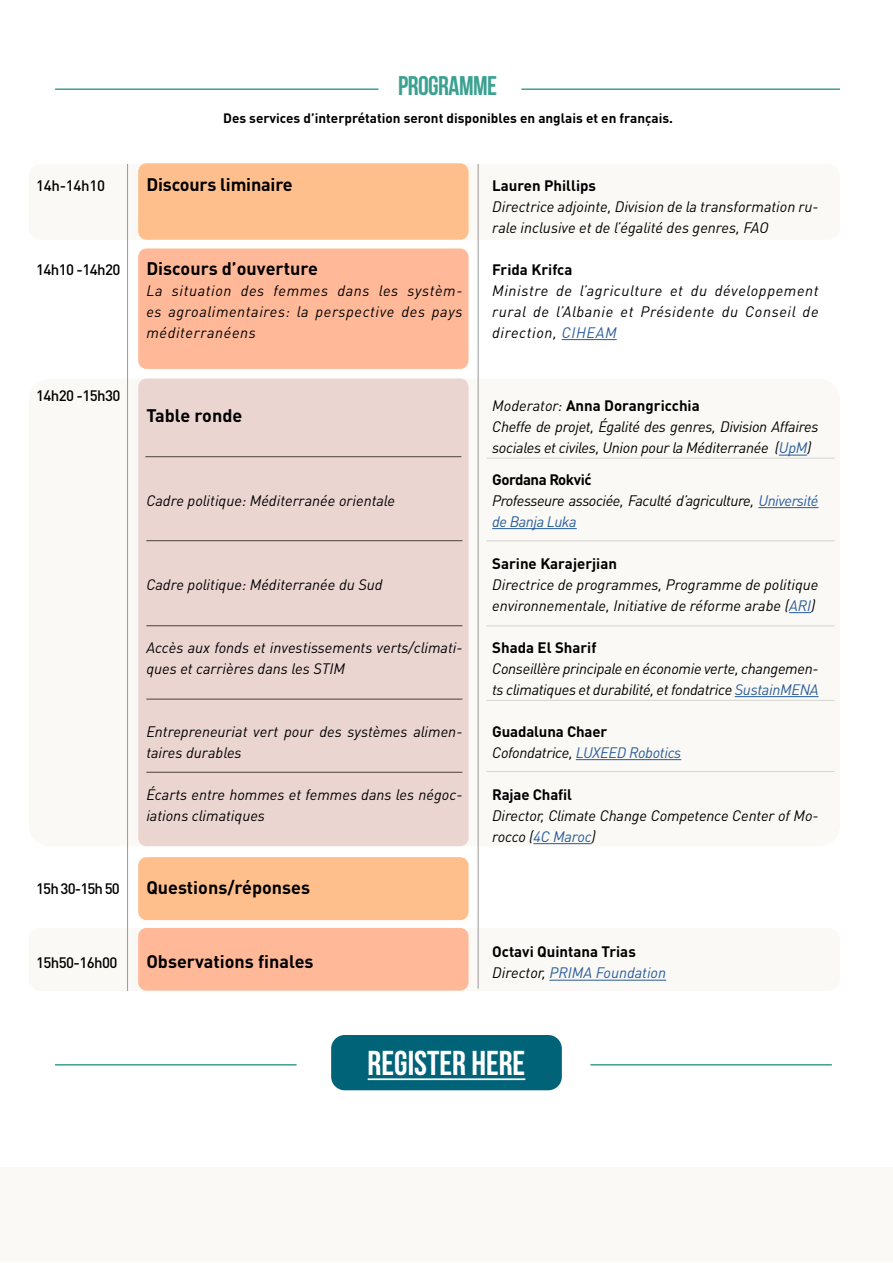
<style>
.page{position:relative;width:893px;height:1263px;background:#fff}
.page>*{position:absolute;margin:0;border:0;box-sizing:border-box;transform-origin:0 0}
.t1{font:700 34.5px "Bebas Neue";color:#fff}
.t2{font:700 27px "Bebas Neue";letter-spacing:-.02em;color:#3ba191}
.t3{font:700 18px "DIN Pro";color:#000}
.t4{font:italic 15px/21px "DIN Pro";color:#000}
.t5{font:italic 15px/21px "DIN Pro";letter-spacing:-.02em;color:#000}
.t6{font:700 15px/21px "DIN Pro";color:#000}
.t7{font:italic 15px/21px "DIN Pro";letter-spacing:-.03em;color:#000}
.t8{font:500 15px "DIN Pro";letter-spacing:-.04em;color:#000}
.t9{font:500 15px "DIN Pro";letter-spacing:-.06em;color:#000}
.t10{font:500 15px "DIN Pro";letter-spacing:-.02em;color:#000}
.t11{font:700 13.5px "DIN Pro";color:#000}
.s1{color:#275b9b}
.s2{font-weight:700;font-style:normal}
.s3{font-weight:400;font-style:italic}
.s4{font-weight:400;font-style:italic;color:#275b9b}
</style>
<div class="page">
<div style="left:29px;top:378px;width:811px;height:468px;background:#faf9f5;border-radius:21px"></div>
<hr style="left:55px;top:1064px;width:242px;height:1px;background:#3ca191">
<hr style="left:590px;top:1064px;width:242px;height:1px;background:#3ca191">
<div style="left:29px;top:164px;width:811px;height:76px;background:#faf9f5;border-radius:12px"></div>
<div style="left:29px;top:928px;width:811px;height:63px;background:#faf9f5;border-radius:12px"></div>
<div style="left:138px;top:163px;width:331px;height:77px;background:#ffbf8c;border-radius:8px"></div>
<div style="left:138px;top:857px;width:331px;height:63px;background:#ffbf8c;border-radius:8px"></div>
<div style="left:138px;top:248px;width:331px;height:121px;background:#ffb999;border-radius:8px"></div>
<div style="left:138px;top:928px;width:331px;height:62px;background:#ffb999;border-radius:8px"></div>
<div style="left:138px;top:378px;width:331px;height:468px;background:#ebd5d1;border-radius:8px"></div>
<hr style="left:562px;top:339px;width:55px;height:1px;background:#275b9b">
<svg style="left:779px;top:455px;width:28px;height:1px"></svg>
<hr style="left:758px;top:507px;width:61px;height:1px;background:#275b9b">
<hr style="left:492px;top:528px;width:85px;height:1px;background:#275b9b">
<svg style="left:789px;top:612px;width:22px;height:1px"></svg>
<hr style="left:735px;top:696px;width:84px;height:1px;background:#275b9b">
<hr style="left:576px;top:759px;width:105px;height:1px;background:#275b9b">
<hr style="left:533px;top:843px;width:59px;height:1px;background:#275b9b">
<hr style="left:549px;top:980px;width:117px;height:1px;background:#275b9b">
<hr style="left:127px;top:164px;width:1px;height:827px;background:#999898">
<hr style="left:478px;top:164px;width:1px;height:824px;background:#999898">
<hr style="left:55px;top:88px;width:323px;height:2px;background:#3ca191">
<hr style="left:521px;top:88px;width:319px;height:2px;background:#3ca191">
<hr style="left:146px;top:540px;width:316px;height:1px;background:#4c413c">
<hr style="left:146px;top:625px;width:316px;height:1px;background:#4c413c">
<hr style="left:146px;top:699px;width:316px;height:1px;background:#4c413c">
<hr style="left:146px;top:772px;width:316px;height:1px;background:#4c413c">
<hr style="left:145px;top:456px;width:316px;height:1px;background:#4c413c">
<hr style="left:486px;top:458px;width:349px;height:1px;background:#4c413c">
<hr style="left:486px;top:541px;width:349px;height:1px;background:#4c413c">
<hr style="left:486px;top:626px;width:349px;height:1px;background:#4c413c">
<hr style="left:486px;top:700px;width:349px;height:1px;background:#4c413c">
<hr style="left:486px;top:771px;width:349px;height:1px;background:#4c413c">
<div style="left:331px;top:1035px;width:231px;height:55px;background:#006377;border-radius:14px"></div>
<hr style="left:368px;top:1078px;width:157px;height:2px;background:#fff">
<h2 class="t2" style="left:398px;top:71px;width:101px">PROGRAMME</h2>
<p class="t11" style="left:223px;top:107px;width:451px">Des services d’interprétation seront disponibles en anglais et en français.</p>
<p class="t10" style="left:36px;top:173px;width:70px">14h-14h10</p>
<p class="t3" style="left:146px;top:169px;width:148px">Discours liminaire</p>
<p class="t8" style="left:36px;top:257px;width:86px">14h10 -14h20</p>
<p class="t3" style="left:146px;top:253px;width:173px">Discours d’ouverture</p>
<p class="t4" style="left:146px;top:278px;width:318px;text-align:justify">La situation des femmes dans les systèm&shy;es agroalimentaires: la perspective des pays méditerranéens</p>
<p class="t6" style="left:492px;top:173px;width:105px">Lauren Phillips</p>
<p class="t4" style="left:492px;top:194px;width:328px">Directrice adjointe, Division de la transformation ru&shy;rale inclusive et de l’égalité des genres, FAO</p>
<p class="t6" style="left:492px;top:257px;width:82px">Frida Krifca</p>
<p class="t4" style="left:492px;top:278px;width:328px;text-align:justify">Ministre de l’agriculture et du développement rural de l’Albanie et Présidente du Conseil de direction, <span class="s1">CIHEAM</span></p>
<p class="t8" style="left:36px;top:383px;width:86px">14h20 -15h30</p>
<p class="t3" style="left:146px;top:400px;width:97px">Table ronde</p>
<p class="t4" style="left:146px;top:488px;width:250px">Cadre politique: Méditerranée orientale</p>
<p class="t4" style="left:146px;top:572px;width:238px">Cadre politique: Méditerranée du Sud</p>
<p class="t4" style="left:146px;top:635px;width:318px">Accès aux fonds et investissements verts/climati&shy;ques et carrières dans les STIM</p>
<p class="t4" style="left:146px;top:719px;width:318px">Entrepreneuriat vert pour des systèmes alimen&shy;taires durables</p>
<p class="t4" style="left:146px;top:782px;width:318px">Écarts entre hommes et femmes dans les négoc&shy;iations climatiques</p>
<p class="t5" style="left:492px;top:394px;width:328px">Moderator: <span class="s2">Anna Dorangricchia<br></span>Cheffe de projet, Égalité des genres, Division Affaires sociales et civiles, Union pour la Méditerranée (<span class="s1">UpM</span>)</p>
<p class="t7" style="left:492px;top:467px;width:328px"><span class="s2">Gordana Rokvić<br></span>Professeure associée, Faculté d’agriculture, <span class="s1">Université de Banja Luka</span></p>
<p class="t6" style="left:492px;top:551px;width:126px">Sarine Karajerjian</p>
<p class="t4" style="left:492px;top:572px;width:328px">Directrice de programmes, Programme de politique environnementale, Initiative de réforme arabe (<span class="s1">ARI</span>)</p>
<p class="t6" style="left:492px;top:635px;width:106px">Shada El Sharif</p>
<p class="t5" style="left:492px;top:656px;width:328px">Conseillère principale en économie verte, changemen&shy;ts climatiques et durabilité, et fondatrice <span class="s1">SustainMENA</span></p>
<p class="t6" style="left:492px;top:719px;width:191px">Guadaluna Chaer<br><span class="s3">Cofondatrice,</span> <span class="s4">LUXEED Robotics</span></p>
<p class="t6" style="left:492px;top:782px;width:81px">Rajae Chafil</p>
<p class="t4" style="left:492px;top:803px;width:328px">Director, Climate Change Competence Center of Mo&shy;rocco (<span class="s1">4C Maroc</span>)</p>
<p class="t9" style="left:36px;top:876px;width:85px">15h 30-15h 50</p>
<p class="t3" style="left:146px;top:872px;width:165px">Questions/réponses</p>
<p class="t8" style="left:36px;top:950px;width:83px">15h50-16h00</p>
<p class="t3" style="left:146px;top:946px;width:169px">Observations finales</p>
<p class="t6" style="left:492px;top:939px;width:175px">Octavi Quintana Trias<br><span class="s3">Director,</span> <span class="s4">PRIMA Foundation</span></p>
<h1 class="t1" style="left:368px;top:1044px;width:159px">REGISTER HERE</h1>
</div>
